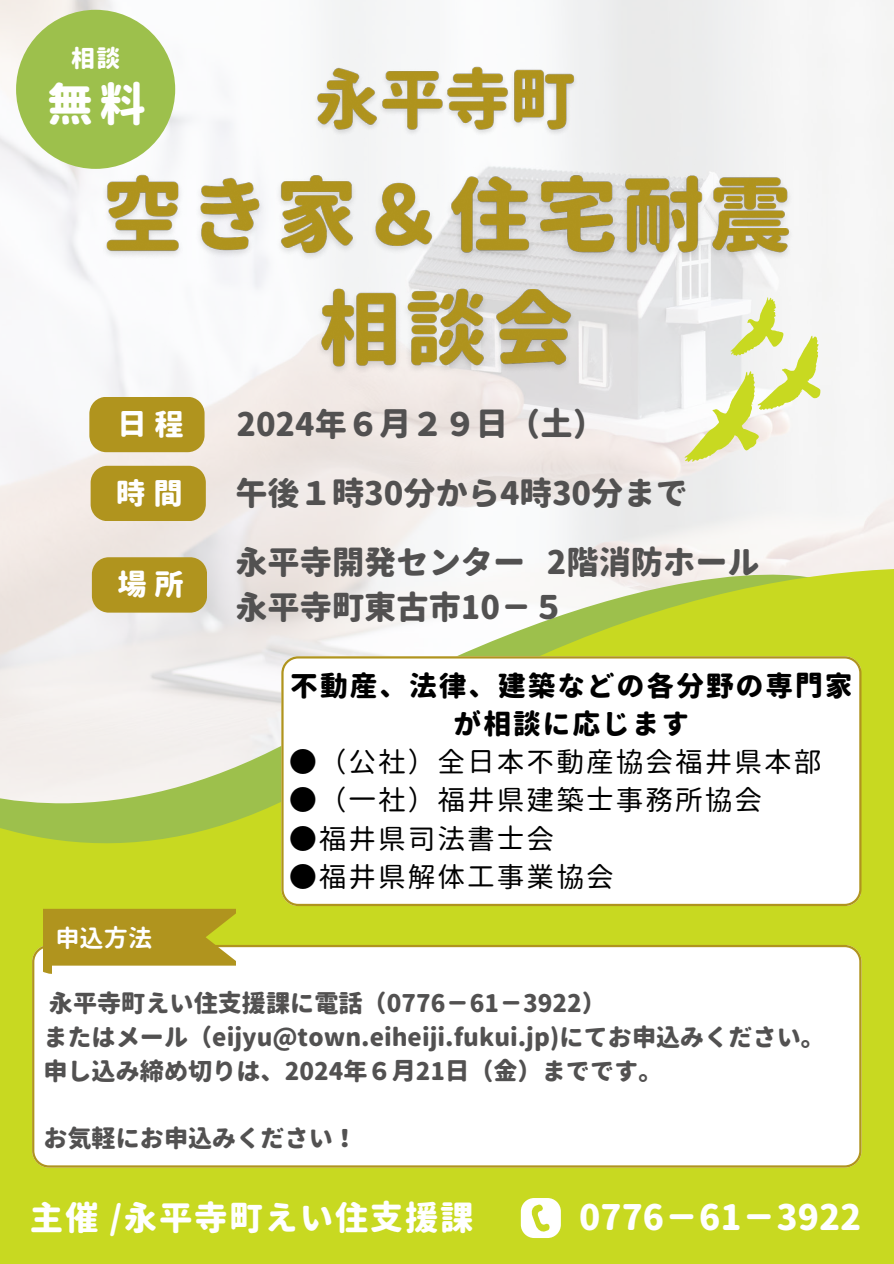
<style>
.page{position:relative;width:894px;height:1264px;background:#fff}
.page>*{position:absolute;margin:0;border:0;box-sizing:border-box;transform-origin:0 0}
.t1{font:800 45.9px "Gen Jyuu Gothic";color:#fff}
.t2{font:800 34.95px "Gen Jyuu Gothic";color:#fff}
.t3{font:800 33.45px "Gen Jyuu Gothic";letter-spacing:.05em;color:#fff}
.t4{font:800 32.25px/45px "Gen Jyuu Gothic";color:#525151}
.t5{font:800 29.25px "Gen Jyuu Gothic";color:#fff}
.t6{font:27.75px "Gen Jyuu Gothic";letter-spacing:.07em;color:#000}
.t7{font:800 27.75px/38.2px "Gen Jyuu Gothic";letter-spacing:.07em;color:#000;text-align:center}
.t8{font:800 24.15px "Gen Jyuu Gothic";color:#525151}
.t9{font:700 24.15px "Gen Jyuu Gothic";color:#fff}
.t10{font:800 23.7px "Gen Jyuu Gothic";color:#fff}
.s1{font-weight:800}
</style>
<div class="page">
<img style="left:0;top:0;width:893px;height:525px">
<svg style="left:0;top:525px;width:893px;height:341px"></svg>
<div style="left:0;top:866px;width:893px;height:397px;background:#c8d921"></div>
<svg style="left:281px;top:656px;width:579px;height:250px"></svg>
<div style="left:89px;top:397px;width:115px;height:55px;background:#b0941e"></div>
<div style="left:91px;top:466px;width:115px;height:55px;background:#b0941e"></div>
<div style="left:92px;top:557px;width:115px;height:55px;background:#b0941e"></div>
<div style="left:32px;top:945px;width:829px;height:222px;background:#fff"></div>
<svg style="left:520px;top:1198px;width:40px;height:39px"></svg>
<img style="left:95px;top:158px;width:705px;height:228px">
<div style="left:16px;top:10px;width:159px;height:159px;background:#9dc04c;border-radius:50%"></div>
<svg style="left:43px;top:908px;width:193px;height:65px;background:#baa438"></svg>
<svg style="left:684px;top:297px;width:136px;height:164px"></svg>
<img style="left:307px;top:53px;width:277px;height:92px">
<p class="t10" style="left:71px;top:41px;width:51px">相談</p>
<h3 class="t1" style="left:47px;top:71px;width:100px">無料</h3>
<h4 class="t5" style="left:117px;top:403px;width:68px">日程</h4>
<p class="t5" style="left:116px;top:472px;width:68px">時間</p>
<h5 class="t5" style="left:117px;top:563px;width:68px">場所</h5>
<p class="t9" style="left:55px;top:921px;width:98px">申込方法</p>
<h4 class="t4" style="left:236px;top:401px;width:370px">2024年６月２９日（土）</h4>
<h5 class="t4" style="left:235px;top:470px;width:454px">午後１時30分から4時30分まで</h5>
<h5 class="t4" style="left:235px;top:539px;width:526px">永平寺開発センター 2階消防ホール永平寺町東古市10－５</h5>
<p class="t7" style="left:290px;top:666px;width:563px">不動産、法律、建築などの各分野の専門家が相談に応じます</p>
<p class="t6" style="left:289px;top:742px;width:534px"><span class="s1">●</span>（公社）全日本不動産協会福井県本部</p>
<p class="t6" style="left:289px;top:780px;width:474px">●（一社）福井県建築士事務所協会</p>
<p class="t6" style="left:289px;top:819px;width:267px">●福井県司法書士会</p>
<p class="t6" style="left:289px;top:857px;width:326px">●福井県解体工事業協会</p>
<h4 class="t8" style="left:49px;top:986px;width:558px">永平寺町えい住支援課に電話（0776－61－3922）</h4>
<h6 class="t8" style="left:43px;top:1020px;width:783px">またはメール（eijyu@town.eiheiji.fukui.jp)にてお申込みください。</h6>
<p class="t8" style="left:43px;top:1053px;width:620px">申し込み締め切りは、2024年６月21日（金）までです。</p>
<p class="t8" style="left:43px;top:1121px;width:315px">お気軽にお申込みください！</p>
<p class="t3" style="left:30px;top:1193px;width:445px">主催 /永平寺町えい住支援課</p>
<p class="t2" style="left:579px;top:1192px;width:284px">0776－61－3922</p>
</div>
